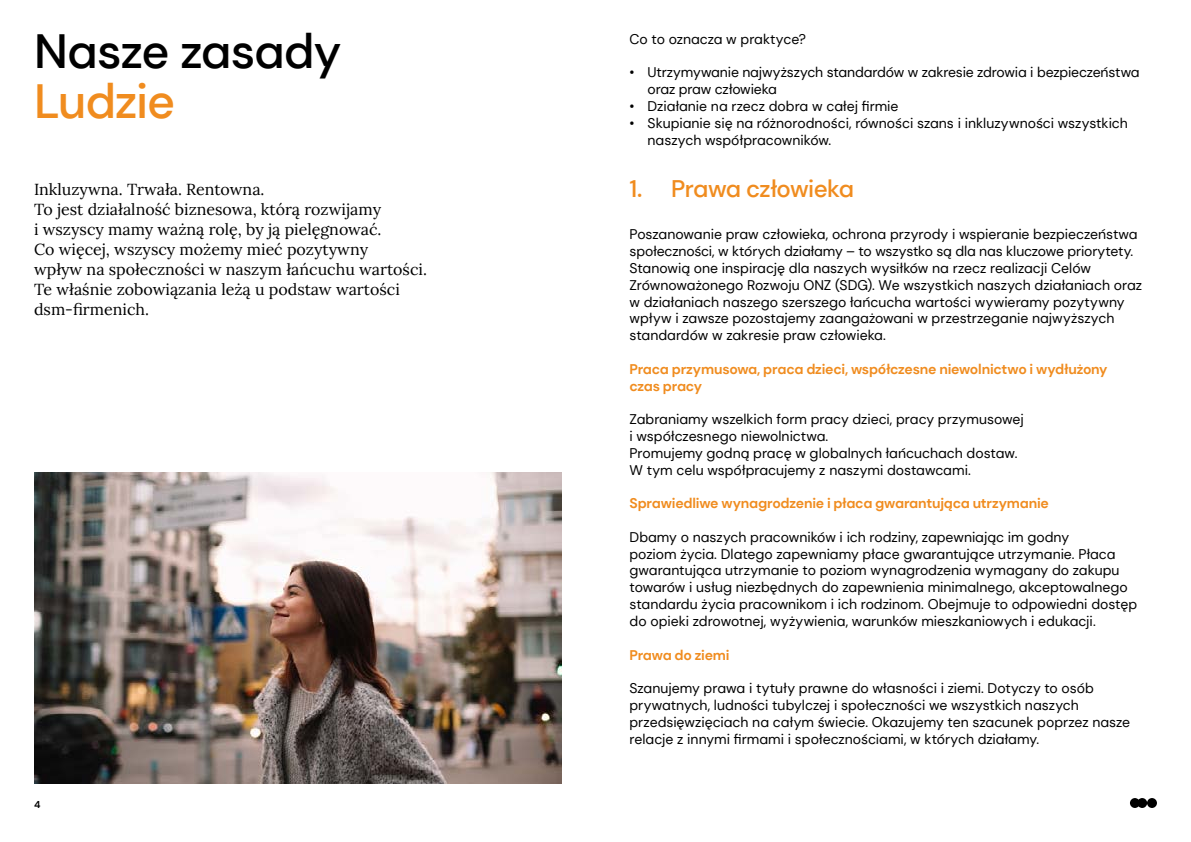
<style>
.page{position:relative;width:1191px;height:842px;background:#fff}
.page>*{position:absolute;margin:0;border:0;box-sizing:border-box;transform-origin:0 0}
.t1{font:500 48px "DM Sans";letter-spacing:-.02em;color:#000}
.t2{font:500 48px "DM Sans";letter-spacing:-.025em;color:#f08c1f}
.t3{font:500 24px "DM Sans";letter-spacing:-.025em;color:#f08c1f}
.t4{font:16px/20px "Lora";color:#000}
.t5{font:14px/16.8px "DM Sans";color:#000}
.t6{font:700 14px/16.8px "DM Sans";letter-spacing:-.02em;color:#f08c1f}
.t7{font:700 10px "DM Sans";color:#000}
</style>
<div class="page">
<svg style="left:1130px;top:798px;width:27px;height:10px"></svg>
<img style="left:34px;top:472px;width:527px;height:311px">
<h1 class="t1" style="left:34px;top:21px;width:309px">Nasze zasady</h1>
<h1 class="t2" style="left:34px;top:71px;width:143px">Ludzie</h1>
<p class="t4" style="left:34px;top:178px;width:394px">Inkluzywna. Trwała. Rentowna.<br>To jest działalność biznesowa, którą rozwijamy<br>i wszyscy mamy ważną rolę, by ją pielęgnować.<br>Co więcej, wszyscy możemy mieć pozytywny<br>wpływ na społeczności w naszym łańcuchu wartości.<br>Te właśnie zobowiązania leżą u podstaw wartości dsm-firmenich.</p>
<p class="t7" style="left:34px;top:798px;width:8px">4</p>
<p class="t5" style="left:629px;top:30px;width:178px">Co to oznacza w praktyce?</p>
<p class="t5" style="left:647px;top:64px;width:494px;text-indent:-18px">• Utrzymywanie najwyższych standardów w zakresie zdrowia i bezpieczeństwa oraz praw człowieka</p>
<p class="t5" style="left:629px;top:98px;width:270px">• Działanie na rzecz dobra w całej firmie</p>
<p class="t5" style="left:647px;top:114px;width:482px;text-indent:-18px">• Skupianie się na różnorodności, równości szans i inkluzywności wszystkich naszych współpracowników.</p>
<h2 class="t3" style="left:629px;top:173px;width:226px">1. Prawa człowieka</h2>
<p class="t5" style="left:629px;top:226px;width:514px">Poszanowanie praw człowieka, ochrona przyrody i wspieranie bezpieczeństwa społeczności, w których działamy – to wszystko są dla nas kluczowe priorytety.<br>Stanowią one inspirację dla naszych wysiłków na rzecz realizacji Celów Zrównoważonego Rozwoju ONZ (SDG). We wszystkich naszych działaniach oraz w działaniach naszego szerszego łańcucha wartości wywieramy pozytywny wpływ i zawsze pozostajemy zaangażowani w przestrzeganie najwyższych standardów w zakresie praw człowieka.</p>
<p class="t6" style="left:629px;top:361px;width:479px">Praca przymusowa, praca dzieci, współczesne niewolnictwo i wydłużony czas pracy</p>
<p class="t5" style="left:629px;top:411px;width:396px">Zabraniamy wszelkich form pracy dzieci, pracy przymusowej i współczesnego niewolnictwa.<br>Promujemy godną pracę w globalnych łańcuchach dostaw.<br>W tym celu współpracujemy z naszymi dostawcami.</p>
<p class="t6" style="left:629px;top:495px;width:421px">Sprawiedliwe wynagrodzenie i płaca gwarantująca utrzymanie</p>
<p class="t5" style="left:629px;top:528px;width:509px">Dbamy o naszych pracowników i ich rodziny, zapewniając im godny<br>poziom życia. Dlatego zapewniamy płace gwarantujące utrzymanie. Płaca gwarantująca utrzymanie to poziom wynagrodzenia wymagany do zakupu towarów i usług niezbędnych do zapewnienia minimalnego, akceptowalnego standardu życia pracownikom i ich rodzinom. Obejmuje to odpowiedni dostęp do opieki zdrowotnej, wyżywienia, warunków mieszkaniowych i edukacji.</p>
<p class="t6" style="left:629px;top:646px;width:102px">Prawa do ziemi</p>
<p class="t5" style="left:629px;top:680px;width:502px">Szanujemy prawa i tytuły prawne do własności i ziemi. Dotyczy to osób prywatnych, ludności tubylczej i społeczności we wszystkich naszych przedsięwzięciach na całym świecie. Okazujemy ten szacunek poprzez nasze relacje z innymi firmami i społecznościami, w których działamy.</p>
</div>
